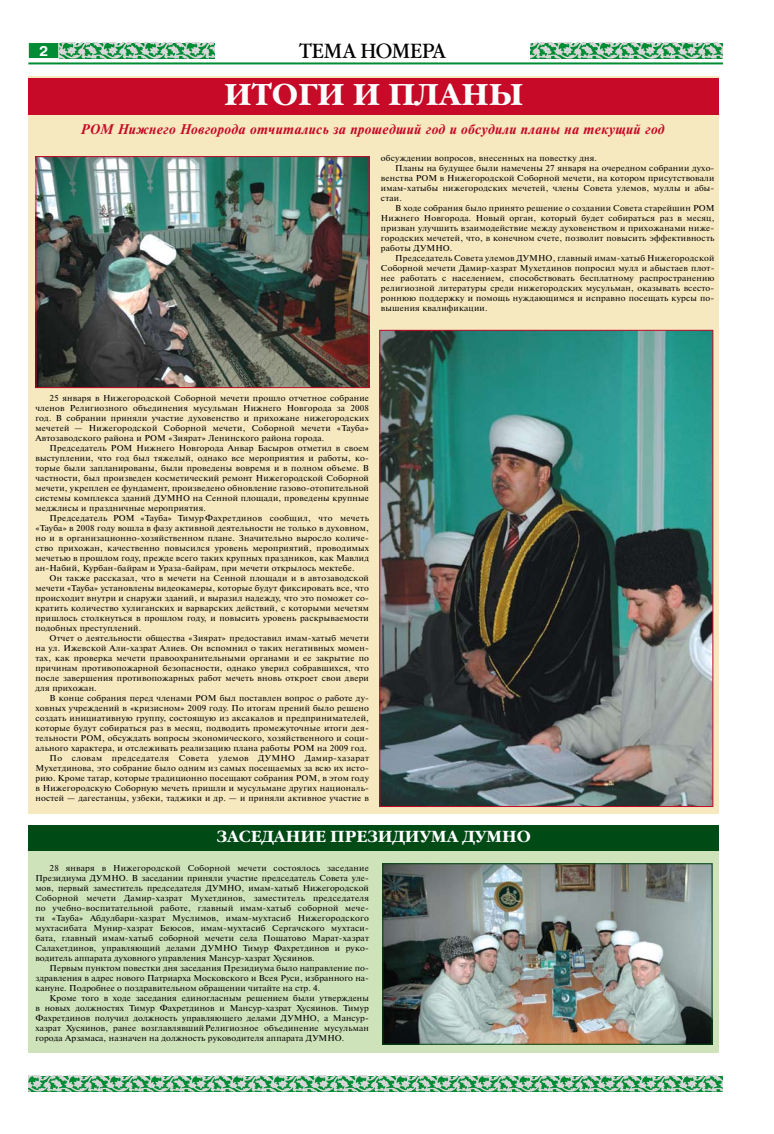
<style>
.page{position:relative;width:774px;height:1134px;background:#fff}
.page>*{position:absolute;margin:0;border:0;box-sizing:border-box;transform-origin:0 0}
.t1{font:700 30px "Garamond C";color:#fff}
.t2{font:20.4px "Garamond Book Narrow C";letter-spacing:-.03em;color:#000;scale:1.18 1}
.t3{font:700 16px "Garamond C";color:#fff}
.t4{font:italic 700 14px "Newton C";letter-spacing:.03em;color:#c60a27}
.t5{font:700 14px "Pragmatica C";color:#fff}
.t6{font:8.6px/10px "Newton C";letter-spacing:.02em;color:#000;text-align:justify;scale:1.05 1}
</style>
<div class="page">
<div style="left:28px;top:836px;width:691px;height:217px;background:#cfe3ba"></div>
<div style="left:28px;top:77px;width:691px;height:737px;background:#f6e8bf"></div>
<img style="left:59px;top:43px;width:664px;height:15px">
<img style="left:28px;top:1076px;width:695px;height:15px">
<div style="left:215px;top:40px;width:315px;height:22px;background:#fff"></div>
<div style="left:28px;top:43px;width:31px;height:16px;background:#008c34"></div>
<div style="left:28px;top:43px;width:31px;height:16px;border:1px solid #fff"></div>
<hr style="left:28px;top:62px;width:695px;height:2px;background:#008c34">
<div style="left:28px;top:825px;width:691px;height:26px;background:#004a15"></div>
<div style="left:28px;top:78px;width:691px;height:36px;background:#c60a27"></div>
<img style="left:384px;top:865px;width:326px;height:178px">
<div style="left:382px;top:863px;width:330px;height:182px;border:1px solid #004a15"></div>
<img style="left:37px;top:158px;width:330px;height:228px">
<div style="left:35px;top:156px;width:334px;height:232px;border:1px solid #c60a27"></div>
<img style="left:381px;top:332px;width:330px;height:473px">
<div style="left:379px;top:330px;width:334px;height:477px;border:1px solid #c60a27"></div>
<h3 class="t5" style="left:39px;top:43px;width:11px">2</h3>
<h2 class="t2" style="left:299px;top:39px;width:126px">ТЕМА НОМЕРА</h2>
<h1 class="t1" style="left:224px;top:78px;width:301px">Итоги и планы</h1>
<h3 class="t4" style="left:80px;top:122px;width:585px">РОМ Нижнего Новгорода отчитались за прошедший год и обсудили планы на текущий год</h3>
<p class="t6" style="left:381px;top:153px;width:207px">обсуждении вопросов, внесенных на повестку дня.</p>
<p class="t6" style="left:395px;top:163px;width:306px">Планы на будущее были намечены 27 января на очередном собрании духо-</p>
<p class="t6" style="left:381px;top:173px;width:319px">венства РОМ в Нижегородской Соборной мечети, на котором присутствовали</p>
<p class="t6" style="left:381px;top:183px;width:319px">имам-хатыбы нижегородских мечетей, члены Совета улемов, муллы и абы-</p>
<p class="t6" style="left:381px;top:193px;width:21px">стаи.</p>
<p class="t6" style="left:395px;top:203px;width:306px">В ходе собрания было принято решение о создании Совета старейшин РОМ</p>
<p class="t6" style="left:381px;top:213px;width:319px">Нижнего Новгорода. Новый орган, который будет собираться раз в месяц,</p>
<p class="t6" style="left:381px;top:223px;width:319px">призван улучшить взаимодействие между духовенством и прихожанами ниже-</p>
<p class="t6" style="left:381px;top:233px;width:319px">городских мечетей, что, в конечном счете, позволит повысить эффективность</p>
<p class="t6" style="left:381px;top:243px;width:69px">работы ДУМНО.</p>
<p class="t6" style="left:395px;top:253px;width:306px">Председатель Совета улемов ДУМНО, главный имам-хатыб Нижегородской</p>
<p class="t6" style="left:381px;top:263px;width:319px">Соборной мечети Дамир-хазрат Мухетдинов попросил мулл и абыстаев плот-</p>
<p class="t6" style="left:381px;top:273px;width:319px">нее работать с населением, способствовать бесплатному распространению</p>
<p class="t6" style="left:381px;top:283px;width:319px">религиозной литературы среди нижегородских мусульман, оказывать всесто-</p>
<p class="t6" style="left:381px;top:293px;width:319px">роннюю поддержку и помощь нуждающимся и исправно посещать курсы по-</p>
<p class="t6" style="left:381px;top:303px;width:103px">вышения квалификации.</p>
<p class="t6" style="left:35px;top:393px;width:319px;text-indent:14px">25 января в Нижегородской Соборной мечети прошло отчетное собрание членов Религиозного объединения мусульман Нижнего Новгорода за 2008 год. В собрании приняли участие духовенство и прихожане нижегородских мечетей — Нижегородской Соборной мечети, Соборной мечети «Тауба» Автозаводского района и РОМ «Зиярат» Ленинского района города.</p>
<p class="t6" style="left:35px;top:443px;width:319px;text-indent:14px">Председатель РОМ Нижнего Новгорода Анвар Басыров отметил в своем выступлении, что год был тяжелый, однако все мероприятия и работы, ко&shy;торые были запланированы, были проведены вовремя и в полном объеме. В частности, был произведен косметический ремонт Нижегородской Соборной мечети, укреплен ее фундамент, произведено обновление газово-отопительной системы комплекса зданий ДУМНО на Сенной площади, проведены крупные меджлисы и праздничные мероприятия.</p>
<p class="t6" style="left:35px;top:513px;width:319px;text-indent:14px">Председатель РОМ «Тауба» Тимур Фахретдинов сообщил, что мечеть «Тауба» в 2008 году вошла в фазу активной деятельности не только в духовном, но и в организационно-хозяйственном плане. Значительно выросло количе&shy;ство прихожан, качественно повысился уровень мероприятий, проводимых мечетью в прошлом году, прежде всего таких крупных праздников, как Мавлид ан-Набий, Курбан-байрам и Ураза-байрам, при мечети открылось мектебе.</p>
<p class="t6" style="left:35px;top:573px;width:319px;text-indent:14px">Он также рассказал, что в мечети на Сенной площади и в автозаводской мечети «Тауба» установлены видеокамеры, которые будут фиксировать все, что происходит внутри и снаружи зданий, и выразил надежду, что это поможет со&shy;кратить количество хулиганских и варварских действий, с которыми мечетям пришлось столкнуться в прошлом году, и повысить уровень раскрываемости подобных преступлений.</p>
<p class="t6" style="left:35px;top:633px;width:319px;text-indent:14px">Отчет о деятельности общества «Зиярат» предоставил имам-хатыб мечети на ул. Ижевской Али-хазрат Алиев. Он вспомнил о таких негативных момен&shy;тах, как проверка мечети правоохранительными органами и ее закрытие по причинам противопожарной безопасности, однако уверил собравшихся, что после завершения противопожарных работ мечеть вновь откроет свои двери для прихожан.</p>
<p class="t6" style="left:35px;top:693px;width:319px;text-align:right">В конце собрания перед членами РОМ был поставлен вопрос о работе ду&shy;ховных учреждений в «кризисном» 2009 году. По итогам прений было решено создать инициативную группу, состоящую из аксакалов и предпринимателей, которые будут собираться раз в месяц, подводить промежуточные итоги дея&shy;тельности РОМ, обсуждать вопросы экономического, хозяйственного и соци&shy;ального характера, и отслеживать реализацию плана работы РОМ на 2009 год.<br>По словам председателя Совета улемов ДУМНО Дамир-хазарат Мухетдинова, это собрание было одним из самых посещаемых за всю их исто&shy;рию. Кроме татар, которые традиционно посещают собрания РОМ, в этом году в Нижегородскую Соборную мечеть пришли и мусульмане других националь&shy;ностей — дагестанцы, узбеки, таджики и др. — и приняли активное участие в</p>
<h3 class="t3" style="left:217px;top:827px;width:286px">Зас едание Президиума ДУМНО</h3>
<p class="t6" style="left:35px;top:863px;width:319px;text-indent:14px">28 января в Нижегородской Соборной мечети состоялось заседание Президиума ДУМНО. В заседании приняли участие председатель Совета уле&shy;мов, первый заместитель председателя ДУМНО, имам-хатыб Нижегородской Соборной мечети Дамир-хазрат Мухетдинов, заместитель председателя по учебно-воспитательной работе, главный имам-хатыб соборной мече&shy;ти «Тауба» Абдулбари-хазрат Муслимов, имам-мухтасиб Нижегородского мухтасибата Мунир-хазрат Беюсов, имам-мухтасиб Сергачского мухтаси&shy;бата, главный имам-хатыб соборной мечети села Пошатово Марат-хазрат Салахетдинов, управляющий делами ДУМНО Тимур Фахретдинов и руко&shy;водитель аппарата духовного управления Мансур-хазрат Хусяинов.</p>
<p class="t6" style="left:35px;top:963px;width:319px;text-indent:14px">Первым пунктом повестки дня заседания Президиума было направление по&shy;здравления в адрес нового Патриарха Московского и Всея Руси, избранного на&shy;кануне. Подробнее о поздравительном обращении читайте на стр. 4.</p>
<p class="t6" style="left:35px;top:993px;width:319px;text-indent:14px">Кроме того в ходе заседания единогласным решением были утверждены в новых должностях Тимур Фахретдинов и Мансур-хазрат Хусяинов. Тимур Фахретдинов получил должность управляющего делами ДУМНО, а Мансур&shy;хазрат Хусяинов, ранее возглавлявший Религиозное объединение мусульман города Арзамаса, назначен на должность руководителя аппарата ДУМНО.</p>
</div>
